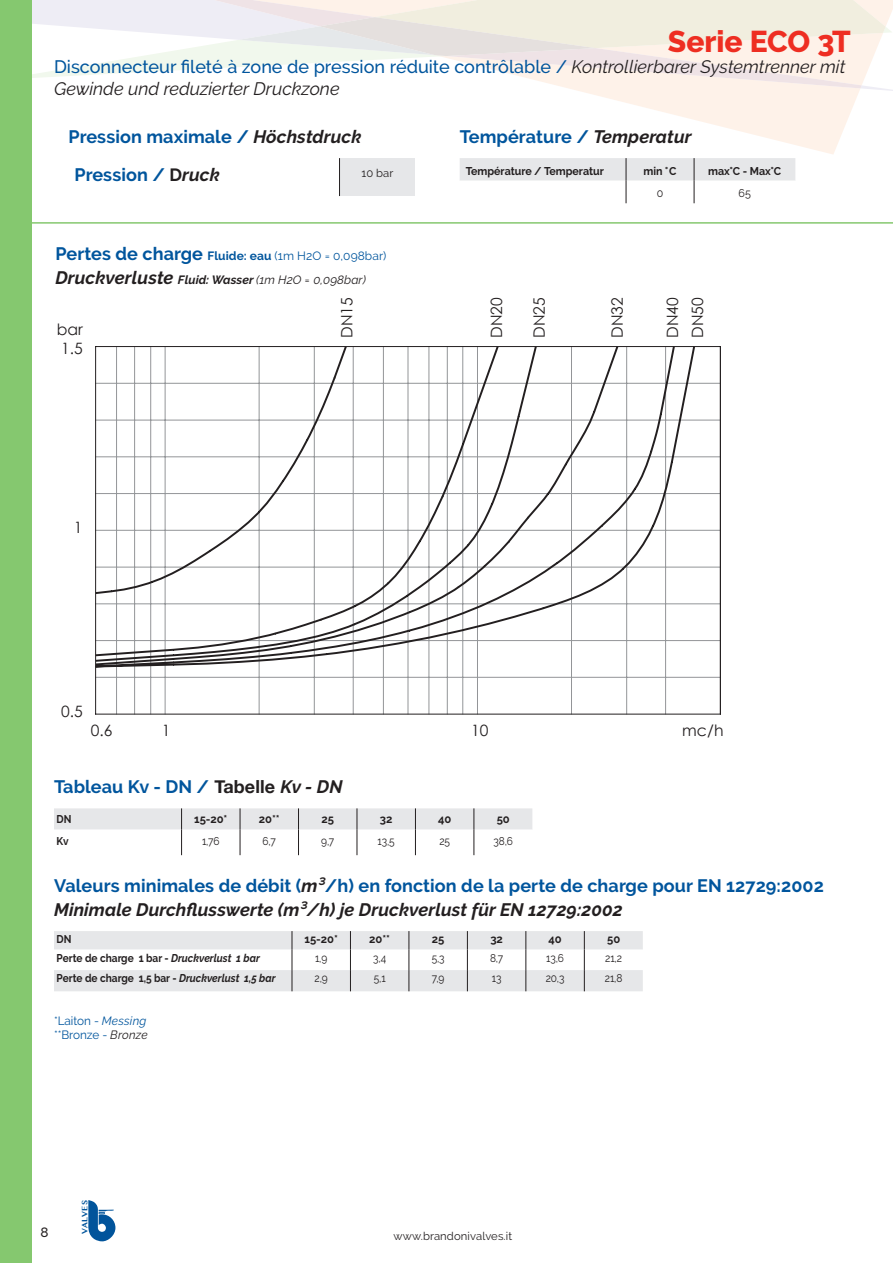
<style>
.page{position:relative;width:893px;height:1263px;background:#fff}
.page>*{position:absolute;margin:0;border:0;box-sizing:border-box;transform-origin:0 0}
.t1{font:800 30px "Raleway";color:#ee2e22}
.t2{font:700 18px "Raleway";letter-spacing:.005em;color:#01559d}
.t3{font:italic 18px/21.6px "Raleway";color:#231f20}
.t4{font:italic 700 18px "Raleway";letter-spacing:.005em;color:#231f20}
.t5{font:15.6px "Century Gothic";letter-spacing:.005em;color:#231f20}
.t6{font:500 13.5px "Raleway";color:#231f20}
.t7{font:12px "Raleway";color:#01559d}
.t8{font:italic 12px "Raleway";letter-spacing:.005em;color:#231f20}
.t9{font:700 11.25px "Raleway";color:#231f20;scale:.9 1}
.t10{font:11.25px "Raleway";letter-spacing:.005em;color:#231f20;scale:.9 1}
.t11{font:700 11.25px "Raleway";color:#231f20;scale:.95 1}
.t12{font:700 11.25px "Raleway";color:#231f20}
.t13{font:11.25px "Raleway";letter-spacing:.005em;color:#231f20}
.t14{font:11.25px "Raleway";letter-spacing:.005em;color:#231f20;scale:.95 1}
.t15{font:700 7.8px "Lao MN";color:#01549b}
.s1{font-weight:500;font-style:normal;color:#01559d}
.s2{font-style:italic;color:#231f20}
.s3{font-size:17.7px;color:#231f20}
.s4{font-weight:700;font-size:18px}
.s5{font-weight:700}
.s6{font-family:"Helvetica Neue";color:#231f20}
.s7{font-style:italic}
</style>
<div class="page">
<svg style="left:584px;top:92px;width:275px;height:62px;fill:#fef3eb"></svg>
<svg style="left:32px;top:0;width:861px;height:92px"></svg>
<svg style="left:165px;top:0;width:697px;height:88px"></svg>
<svg style="left:239px;top:0;width:647px;height:56px;background:#f1ece3"></svg>
<div style="left:340px;top:158px;width:75px;height:38px;background:#e6e7e9"></div>
<hr style="left:339px;top:158px;width:1px;height:38px;background:#231f20">
<svg style="left:460px;top:158px;width:335px;height:45px"></svg>
<hr style="left:150px;top:347px;width:1px;height:367px;background:#939598">
<hr style="left:134px;top:347px;width:1px;height:367px;background:#939598">
<hr style="left:116px;top:347px;width:1px;height:367px;background:#939598">
<hr style="left:665px;top:347px;width:1px;height:367px;background:#939598">
<hr style="left:626px;top:347px;width:1px;height:367px;background:#939598">
<hr style="left:477px;top:347px;width:1px;height:367px;background:#939598">
<hr style="left:408px;top:347px;width:1px;height:367px;background:#939598">
<hr style="left:447px;top:347px;width:1px;height:367px;background:#939598">
<hr style="left:571px;top:347px;width:1px;height:367px;background:#939598">
<hr style="left:383px;top:347px;width:1px;height:367px;background:#939598">
<hr style="left:353px;top:347px;width:1px;height:367px;background:#939598">
<hr style="left:429px;top:347px;width:1px;height:367px;background:#939598">
<hr style="left:314px;top:347px;width:1px;height:367px;background:#939598">
<hr style="left:96px;top:456px;width:624px;height:1px;background:#939598">
<hr style="left:96px;top:420px;width:624px;height:1px;background:#939598">
<hr style="left:165px;top:347px;width:1px;height:367px;background:#939598">
<hr style="left:259px;top:347px;width:1px;height:367px;background:#939598">
<hr style="left:96px;top:383px;width:624px;height:1px;background:#939598">
<hr style="left:96px;top:493px;width:624px;height:1px;background:#939598">
<hr style="left:96px;top:530px;width:624px;height:1px;background:#939598">
<hr style="left:96px;top:567px;width:624px;height:1px;background:#939598">
<hr style="left:96px;top:603px;width:624px;height:1px;background:#939598">
<hr style="left:96px;top:640px;width:624px;height:1px;background:#939598">
<hr style="left:96px;top:677px;width:624px;height:1px;background:#939598">
<hr style="left:462px;top:347px;width:1px;height:367px;background:#939598">
<hr style="left:720px;top:347px;width:1px;height:367px;background:#231f20">
<hr style="left:96px;top:714px;width:624px;height:1px;background:#231f20">
<hr style="left:95px;top:347px;width:1px;height:367px;background:#231f20">
<hr style="left:96px;top:346px;width:624px;height:1px;background:#231f20">
<svg style="left:95px;top:346px;width:601px;height:322px"></svg>
<svg style="left:110px;top:377px;width:563px;height:289px"></svg>
<svg style="left:54px;top:808px;width:478px;height:47px"></svg>
<svg style="left:54px;top:931px;width:589px;height:60px"></svg>
<hr style="left:0;top:222px;width:893px;height:2px;background:#85c86f">
<svg style="left:88px;top:1200px;width:27px;height:41px"></svg>
<div style="left:0;top:0;width:32px;height:1263px;background:#85c86f"></div>
<p class="t1" style="left:668px;top:24px;width:184px">Serie ECO 3T</p>
<p class="t3" style="left:54px;top:56px;width:793px"><span class="s1">Disconnecteur fileté à zone de pression réduite contrôlable /</span> Kontrollierbarer Systemtrenner mit<br>Gewinde und reduzierter Druckzone</p>
<p class="t2" style="left:69px;top:126px;width:294px">Pression maximale / <span class="s2">Höchstdruck</span></p>
<p class="t2" style="left:75px;top:164px;width:147px">Pression / <span class="s3">D</span><span class="s2">ruck</span></p>
<p class="t13" style="left:361px;top:167px;width:33px">10 bar</p>
<p class="t7" style="left:55px;top:248px;width:333px"><span class="s4">Pertes de charge</span> <span class="s5">Fluide: eau</span> (1m H2O = 0,098bar)</p>
<p class="t8" style="left:55px;top:272px;width:312px"><span class="s4">Druckverluste</span> <span class="s5">Fluid: Wasser</span> (1m H2O = 0,098bar)</p>
<p class="t2" style="left:460px;top:126px;width:233px">Température / <span class="s2">Temperatur</span></p>
<p class="t11" style="left:466px;top:164px;width:147px">Température / Temperatur</p>
<p class="t11" style="left:643px;top:164px;width:36px">min ° C</p>
<p class="t11" style="left:708px;top:164px;width:78px">max°C - Max°C</p>
<p class="t14" style="left:657px;top:187px;width:8px">0</p>
<p class="t14" style="left:739px;top:187px;width:14px">65</p>
<p class="t5" style="left:57px;top:320px;width:28px">bar</p>
<p class="t5" style="left:61px;top:339px;width:23px">1.5</p>
<p class="t5" style="left:74px;top:518px;width:10px">1</p>
<p class="t5" style="left:663px;top:338px;width:42px;rotate:-90deg">DN40</p>
<p class="t5" style="left:487px;top:338px;width:42px;rotate:-90deg">DN20</p>
<p class="t5" style="left:688px;top:338px;width:42px;rotate:-90deg">DN50</p>
<p class="t5" style="left:337px;top:338px;width:42px;rotate:-90deg">DN15</p>
<p class="t5" style="left:530px;top:338px;width:42px;rotate:-90deg">DN25</p>
<p class="t5" style="left:608px;top:338px;width:42px;rotate:-90deg">DN32</p>
<p class="t5" style="left:61px;top:702px;width:23px">0.5</p>
<p class="t5" style="left:91px;top:721px;width:23px">0.6</p>
<p class="t5" style="left:471px;top:721px;width:19px">10</p>
<p class="t5" style="left:682px;top:721px;width:43px">mc/h</p>
<p class="t5" style="left:162px;top:721px;width:10px">1</p>
<p class="t2" style="left:54px;top:777px;width:290px">Tableau Kv - DN / <span class="s6">Tabelle</span> <span class="s2">Kv - DN</span></p>
<p class="t9" style="left:57px;top:813px;width:18px">DN</p>
<p class="t12" style="left:194px;top:813px;width:35px">15-20*</p>
<p class="t12" style="left:259px;top:813px;width:23px">20**</p>
<p class="t12" style="left:321px;top:813px;width:14px">25</p>
<p class="t12" style="left:380px;top:813px;width:14px">32</p>
<p class="t12" style="left:438px;top:813px;width:15px">40</p>
<p class="t12" style="left:497px;top:813px;width:15px">50</p>
<p class="t9" style="left:57px;top:834px;width:15px">Kv</p>
<p class="t10" style="left:202px;top:834px;width:21px">1,76</p>
<p class="t10" style="left:263px;top:834px;width:16px">6,7</p>
<p class="t10" style="left:321px;top:834px;width:16px">9,7</p>
<p class="t10" style="left:378px;top:834px;width:21px">13,5</p>
<p class="t10" style="left:439px;top:834px;width:13px">25</p>
<p class="t10" style="left:493px;top:834px;width:23px">38,6</p>
<p class="t2" style="left:54px;top:875px;width:771px">Valeurs minimales de débit (<span class="s2">m³</span>/h) en fonction de la perte de charge pour EN 12729:2002</p>
<p class="t4" style="left:54px;top:899px;width:570px">Minimale Durchflusswerte (m³/h) je Druckverlust für EN 12729:2002</p>
<p class="t9" style="left:57px;top:932px;width:18px">DN</p>
<p class="t12" style="left:305px;top:932px;width:35px">15-20*</p>
<p class="t12" style="left:369px;top:932px;width:23px">20**</p>
<p class="t12" style="left:432px;top:932px;width:14px">25</p>
<p class="t12" style="left:490px;top:932px;width:14px">32</p>
<p class="t12" style="left:548px;top:932px;width:15px">40</p>
<p class="t12" style="left:607px;top:932px;width:15px">50</p>
<p class="t9" style="left:57px;top:951px;width:227px">Perte de charge 1 bar - <span class="s7">Druckverlust 1 bar</span></p>
<p class="t10" style="left:315px;top:951px;width:15px">1,9</p>
<p class="t10" style="left:373px;top:951px;width:16px">3,4</p>
<p class="t10" style="left:432px;top:951px;width:16px">5,3</p>
<p class="t10" style="left:490px;top:951px;width:16px">8,7</p>
<p class="t10" style="left:546px;top:951px;width:21px">13,6</p>
<p class="t10" style="left:605px;top:951px;width:20px">21,2</p>
<p class="t9" style="left:57px;top:971px;width:245px">Perte de charge 1,5 bar - <span class="s7">Druckverlust 1,5 bar</span></p>
<p class="t10" style="left:315px;top:971px;width:16px">2,9</p>
<p class="t10" style="left:374px;top:971px;width:15px">5,1</p>
<p class="t10" style="left:432px;top:971px;width:16px">7,9</p>
<p class="t10" style="left:492px;top:971px;width:12px">13</p>
<p class="t10" style="left:546px;top:971px;width:22px">20,3</p>
<p class="t10" style="left:605px;top:971px;width:21px">21,8</p>
<p class="t7" style="left:54px;top:1014px;width:94px">*Laiton - <span class="s7">Messing</span></p>
<p class="t7" style="left:54px;top:1028px;width:95px">**Bronze - <span class="s2">Bronze</span></p>
<p class="t6" style="left:40px;top:1225px;width:10px">8</p>
<p class="t15" style="left:80px;top:1233px;width:35px;rotate:-90deg">VALVES</p>
<p class="t13" style="left:394px;top:1229px;width:120px">www.brandonivalves.it</p>
</div>
